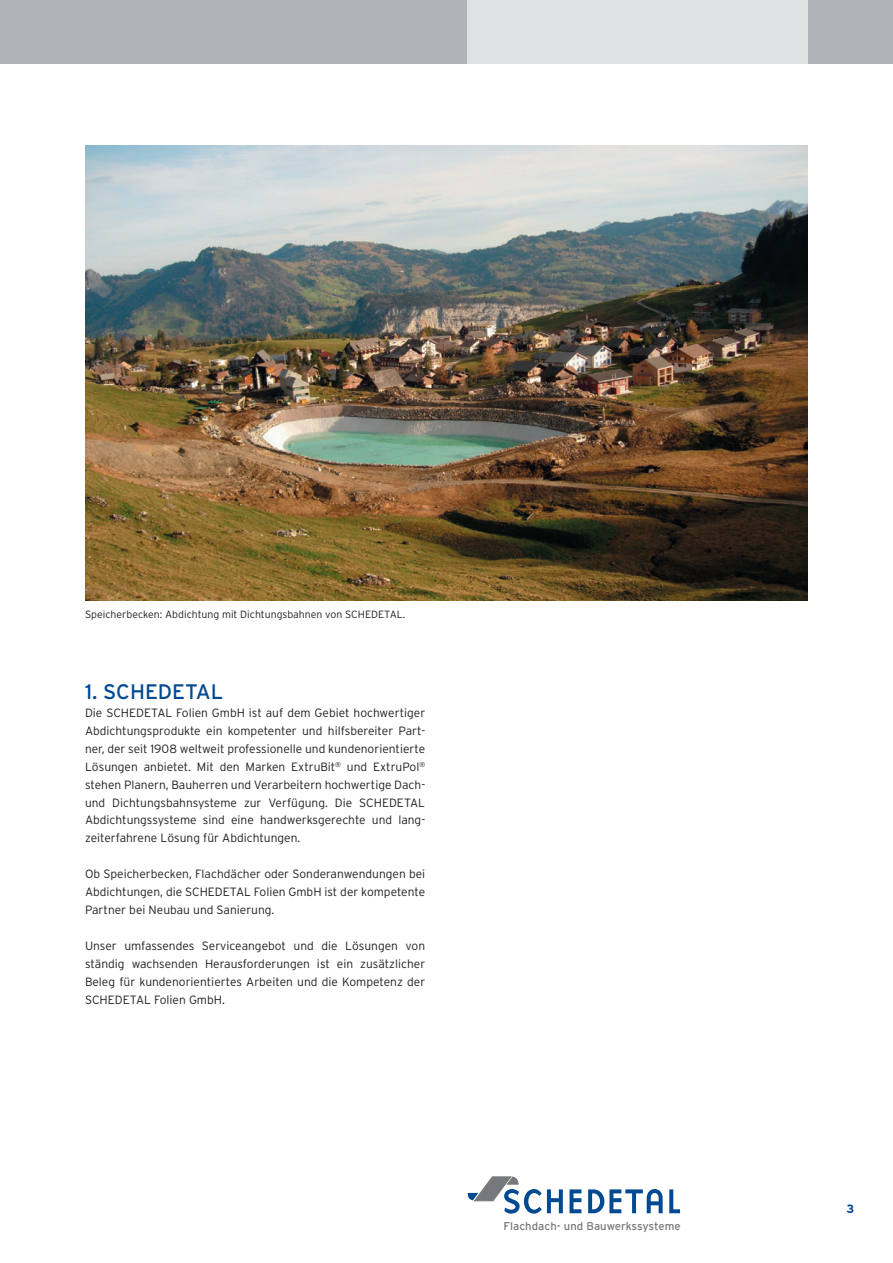
<style>
.page{position:relative;width:893px;height:1263px;background:#fff}
.page>*{position:absolute;margin:0;border:0;box-sizing:border-box;transform-origin:0 0}
._02_Head{font:21px "Interstate";color:#014990}
._01_Lauftext{font:300 12px/18px "Interstate";color:#231f20;text-align:justify}
.t1{font:700 12px "Interstate";color:#014990}
.t2{font:11.25px "Interstate";color:#76787b}
._17_Bild_Beschriftun{font:300 10.5px "Interstate";color:#231f20}
</style>
<div class="page">
<div style="left:0;top:0;width:893px;height:64px;background:#b2b3b7"></div>
<div style="left:468px;top:0;width:340px;height:64px;background:#e1e2e4"></div>
<svg style="left:569px;top:1189px;width:12px;height:24px"></svg>
<svg style="left:588px;top:1189px;width:75px;height:24px"></svg>
<svg style="left:669px;top:1189px;width:11px;height:24px"></svg>
<svg style="left:468px;top:1177px;width:95px;height:37px"></svg>
<img style="left:85px;top:145px;width:723px;height:455px">
<p class="_17_Bild_Beschriftun" style="left:85px;top:608px;width:322px">Speicherbecken: Abdichtung mit Dichtungsbahnen von SCHEDETAL.</p>
<p class="_02_Head" style="left:85px;top:680px;width:140px">1. SCHEDETAL</p>
<p class="_01_Lauftext" style="left:85px;top:703px;width:342px">Die SCHEDETAL Folien GmbH ist auf dem Gebiet hochwertiger Abdichtungsprodukte ein kompetenter und hilfsbereiter Part&shy;ner, der seit 1908 weltweit professionelle und kundenorientierte Lösungen anbietet. Mit den Marken ExtruBit<sup>®</sup> und ExtruPol<sup>® </sup>stehen Planern, Bauherren und Verarbeitern hochwertige Dach&shy;und Dichtungsbahnsysteme zur Verfügung. Die SCHEDETAL Abdichtungssysteme sind eine handwerksgerechte und lang&shy;zeiterfahrene Lösung für Abdichtungen.</p>
<p class="_01_Lauftext" style="left:85px;top:865px;width:342px">Ob Speicherbecken, Flachdächer oder Sonderanwendungen bei Abdichtungen, die SCHEDETAL Folien GmbH ist der kompetente Partner bei Neubau und Sanierung.</p>
<p class="_01_Lauftext" style="left:85px;top:937px;width:342px">Unser umfassendes Serviceangebot und die Lösungen von ständig wachsenden Herausforderungen ist ein zusätzlicher Beleg für kundenorientiertes Arbeiten und die Kompetenz der SCHEDETAL Folien GmbH.</p>
<p class="t2" style="left:504px;top:1219px;width:179px">Flachdach- und Bauwerkssysteme</p>
<p class="t1" style="left:847px;top:1202px;width:9px">3</p>
</div>
